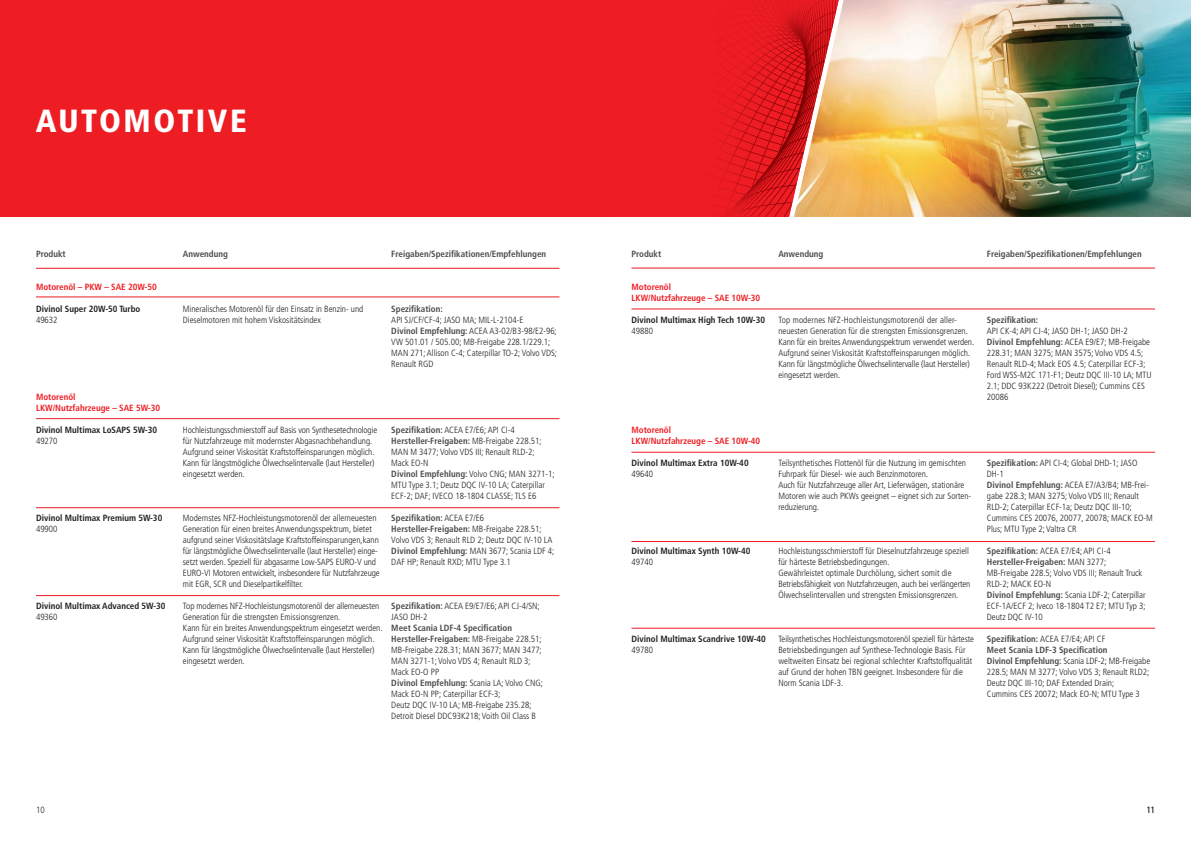
<style>
.page{position:relative;width:1191px;height:842px;background:#fff}
.page>*{position:absolute;margin:0;border:0;box-sizing:border-box;transform-origin:0 0}
.t1{font:900 condensed 32px "Frutiger";letter-spacing:.08em;color:#fff}
.t2{font:300 condensed 9px/11px "Frutiger";color:#231f20}
.t3{font:700 condensed 9px "Frutiger";color:#231f20}
.t4{font:700 condensed 9px "Frutiger";color:#4b4c4d}
.t5{font:700 condensed 9px/11px "Frutiger";color:#ee1d23}
.s1{font-weight:700;color:#4b4c4d}
</style>
<div class="page">
<div style="left:615px;top:0;width:91px;height:217px;background:#ee1d23"></div>
<img style="left:706px;top:0;width:88px;height:217px">
<div style="left:0;top:0;width:615px;height:217px;background:#ee1d23"></div>
<hr style="left:36px;top:268px;width:523px;height:1px;background:#ee1d23">
<hr style="left:36px;top:418px;width:523px;height:1px;background:#ee1d23">
<hr style="left:36px;top:507px;width:523px;height:1px;background:#ee1d23">
<hr style="left:36px;top:595px;width:523px;height:1px;background:#ee1d23">
<hr style="left:631px;top:268px;width:524px;height:1px;background:#ee1d23">
<hr style="left:631px;top:452px;width:524px;height:1px;background:#ee1d23">
<hr style="left:631px;top:628px;width:524px;height:1px;background:#ee1d23">
<hr style="left:631px;top:541px;width:524px;height:1px;background:#ee1d23">
<img style="left:794px;top:0;width:397px;height:217px">
<hr style="left:631px;top:308px;width:524px;height:1px;background:#ee1d23">
<hr style="left:36px;top:296px;width:523px;height:1px;background:#ee1d23">
<h1 class="t1" style="left:36px;top:102px;width:212px">AUTOMOTIVE</h1>
<p class="t4" style="left:36px;top:249px;width:31px">Produkt</p>
<p class="t5" style="left:36px;top:282px;width:122px">Motorenöl – PKW – SAE 20W-50</p>
<p class="t3" style="left:36px;top:304px;width:106px">Divinol Super 20W-50 Turbo</p>
<p class="t2" style="left:36px;top:315px;width:23px">49632</p>
<p class="t5" style="left:36px;top:392px;width:125px">Motorenöl<br>LKW/Nutzfahrzeuge – SAE 5W-30</p>
<p class="t3" style="left:36px;top:425px;width:123px">Divinol Multimax LoSAPS 5W-30</p>
<p class="t2" style="left:36px;top:436px;width:23px">49270</p>
<p class="t3" style="left:36px;top:513px;width:128px">Divinol Multimax Premium 5W-30</p>
<p class="t2" style="left:36px;top:524px;width:23px">49900</p>
<p class="t3" style="left:36px;top:601px;width:131px">Divinol Multimax Advanced 5W-30</p>
<p class="t2" style="left:36px;top:612px;width:23px">49360</p>
<p class="t4" style="left:183px;top:249px;width:47px">Anwendung</p>
<p class="t2" style="left:183px;top:304px;width:182px">Mineralisches Motorenöl für den Einsatz in Benzin- und<br>Dieselmotoren mit hohem Viskositätsindex</p>
<p class="t4" style="left:391px;top:249px;width:156px">Freigaben/Spezifikationen/Empfehlungen</p>
<p class="t4" style="left:391px;top:304px;width:53px">Spezifikation:</p>
<p class="t2" style="left:391px;top:315px;width:167px">API SJ/CF/CF-4; JASO MA; MIL-L-2104-E<br><span class="s1">Divinol Empfehlung:</span> ACEA A3-02/B3-98/E2-96; VW 501.01 / 505.00; MB-Freigabe 228.1/229.1; MAN 271; Allison C-4; Caterpillar TO-2; Volvo VDS; Renault RGD</p>
<p class="t2" style="left:183px;top:425px;width:196px">Hochleistungsschmierstoff auf Basis von Synthesetechnologie für Nutzfahrzeuge mit modernster Abgasnachbehandlung.<br>Aufgrund seiner Viskosität Kraftstoffeinsparungen möglich.<br>Kann für längstmögliche Ölwechselintervalle (laut Hersteller) eingesetzt werden.</p>
<p class="t2" style="left:183px;top:513px;width:198px">Modernstes NFZ-Hochleistungsmotorenöl der allerneuesten Generation für einen breites Anwendungsspektrum, bietet aufgrund seiner Viskositätslage Kraftstoffeinsparungen,kann für längstmögliche Ölwechselintervalle (laut Hersteller) einge&shy;setzt werden. Speziell für abgasarme Low-SAPS EURO-V und EURO-VI Motoren entwickelt, insbesondere für Nutzfahrzeuge mit EGR, SCR und Dieselpartikelfilter.</p>
<p class="t2" style="left:183px;top:601px;width:201px">Top modernes NFZ-Hochleistungsmotorenöl der allerneuesten Generation für die strengsten Emissionsgrenzen.<br>Kann für ein breites Anwendungspektrum eingesetzt werden.<br>Aufgrund seiner Viskosität Kraftstoffeinsparungen möglich.<br>Kann für längstmögliche Ölwechselintervalle (laut Hersteller) eingesetzt werden.</p>
<p class="t2" style="left:391px;top:425px;width:165px"><span class="s1">Spezifikation:</span> ACEA E7/E6; API CI-4<br><span class="s1">Hersteller-Freigaben:</span> MB-Freigabe 228.51; MAN M 3477; Volvo VDS III; Renault RLD-2; Mack EO-N<br><span class="s1">Divinol Empfehlung:</span> Volvo CNG; MAN 3271-1; MTU Type 3.1; Deutz DQC IV-10 LA; Caterpillar ECF-2; DAF; IVECO 18-1804 CLASSE; TLS E6</p>
<p class="t2" style="left:391px;top:513px;width:164px"><span class="s1">Spezifikation:</span> ACEA E7/E6<br><span class="s1">Hersteller-Freigaben:</span> MB-Freigabe 228.51; Volvo VDS 3; Renault RLD 2; Deutz DQC IV-10 LA <span class="s1">Divinol Empfehlung:</span> MAN 3677; Scania LDF 4; DAF HP; Renault RXD; MTU Type 3.1</p>
<p class="t2" style="left:391px;top:601px;width:150px"><span class="s1">Spezifikation:</span> ACEA E9/E7/E6; API CJ-4/SN;<br>JASO DH-2</p>
<p class="t2" style="left:391px;top:623px;width:153px"><span class="s1">Meet Scania LDF-4 Specification Hersteller-Freigaben:</span> MB-Freigabe 228.51; MB-Freigabe 228.31; MAN 3677; MAN 3477; MAN 3271-1; Volvo VDS 4; Renault RLD 3; Mack EO-O PP<br><span class="s1">Divinol Empfehlung:</span> Scania LA; Volvo CNG; Mack EO-N PP; Caterpillar ECF-3;<br>Deutz DQC IV-10 LA; MB-Freigabe 235.28; Detroit Diesel DDC93K218; Voith Oil Class B</p>
<p class="t4" style="left:631px;top:249px;width:31px">Produkt</p>
<p class="t5" style="left:631px;top:282px;width:130px">Motorenöl<br>LKW/Nutzfahrzeuge – SAE 10W-30</p>
<p class="t3" style="left:631px;top:315px;width:135px">Divinol Multimax High Tech 10W-30</p>
<p class="t2" style="left:631px;top:326px;width:23px">49880</p>
<p class="t4" style="left:778px;top:249px;width:47px">Anwendung</p>
<p class="t2" style="left:778px;top:315px;width:197px">Top modernes NFZ-Hochleistungsmotorenöl der aller&shy;neuesten Generation für die strengsten Emissionsgrenzen.<br>Kann für ein breites Anwendungspektrum verwendet werden.<br>Aufgrund seiner Viskosität Kraftstoffeinsparungen möglich.<br>Kann für längstmögliche Ölwechselintervalle (laut Hersteller) eingesetzt werden.</p>
<p class="t5" style="left:631px;top:425px;width:130px">Motorenöl<br>LKW/Nutzfahrzeuge – SAE 10W-40</p>
<p class="t3" style="left:631px;top:458px;width:119px">Divinol Multimax Extra 10W-40</p>
<p class="t2" style="left:631px;top:469px;width:23px">49640</p>
<p class="t3" style="left:631px;top:546px;width:120px">Divinol Multimax Synth 10W-40</p>
<p class="t2" style="left:631px;top:557px;width:23px">49740</p>
<p class="t3" style="left:631px;top:634px;width:136px">Divinol Multimax Scandrive 10W-40</p>
<p class="t2" style="left:631px;top:645px;width:23px">49780</p>
<p class="t2" style="left:778px;top:458px;width:194px">Teilsynthetisches Flottenöl für die Nutzung im gemischten Fuhrpark für Diesel- wie auch Benzinmotoren.<br>Auch für Nutzfahrzeuge aller Art, Lieferwägen, stationäre Motoren wie auch PKWs geeignet – eignet sich zur Sorten&shy;reduzierung.</p>
<p class="t2" style="left:778px;top:546px;width:193px">Hochleistungsschmierstoff für Dieselnutzfahrzeuge speziell für härteste Betriebsbedingungen.<br>Gewährleistet optimale Durchölung, sichert somit die Betriebsfähigkeit von Nutzfahrzeugen, auch bei verlängerten Ölwechselintervallen und strengsten Emissionsgrenzen.</p>
<p class="t2" style="left:778px;top:634px;width:197px">Teilsynthetisches Hochleistungsmotorenöl speziell für härteste Betriebsbedingungen auf Synthese-Technologie Basis. Für weltweiten Einsatz bei regional schlechter Kraftstoffqualität auf Grund der hohen TBN geeignet. Insbesondere für die Norm Scania LDF-3.</p>
<p class="t4" style="left:986px;top:249px;width:156px">Freigaben/Spezifikationen/Empfehlungen</p>
<p class="t4" style="left:986px;top:315px;width:53px">Spezifikation:</p>
<p class="t2" style="left:986px;top:326px;width:166px">API CK-4; API CJ-4; JASO DH-1; JASO DH-2<br><span class="s1">Divinol Empfehlung:</span> ACEA E9/E7; MB-Freigabe 228.31; MAN 3275; MAN 3575; Volvo VDS 4.5; Renault RLD-4; Mack EOS 4.5; Caterpillar ECF-3; Ford WSS-M2C 171-F1; Deutz DQC III-10 LA; MTU 2.1; DDC 93K222 (Detroit Diesel); Cummins CES 20086</p>
<p class="t2" style="left:986px;top:458px;width:167px"><span class="s1">Spezifikation:</span> API CI-4; Global DHD-1; JASO DH-1<br><span class="s1">Divinol Empfehlung:</span> ACEA E7/A3/B4; MB-Frei&shy;gabe 228.3; MAN 3275; Volvo VDS III; Renault RLD-2; Caterpillar ECF-1a; Deutz DQC III-10; Cummins CES 20076, 20077, 20078; MACK EO-M Plus; MTU Type 2; Valtra CR</p>
<p class="t2" style="left:986px;top:546px;width:160px"><span class="s1">Spezifikation:</span> ACEA E7/E4; API CI-4<br><span class="s1">Hersteller-Freigaben:</span> MAN 3277; MB-Freigabe 228.5; Volvo VDS III; Renault Truck RLD-2; MACK EO-N<br><span class="s1">Divinol Empfehlung:</span> Scania LDF-2; Caterpillar ECF-1A/ECF 2; Iveco 18-1804 T2 E7; MTU Typ 3; Deutz DQC IV-10</p>
<p class="t2" style="left:986px;top:634px;width:165px"><span class="s1">Spezifikation:</span> ACEA E7/E4; API CF<br><span class="s1">Meet Scania LDF-3 Specification<br>Divinol Empfehlung:</span> Scania LDF-2; MB-Freigabe 228.5; MAN M 3277; Volvo VDS 3; Renault RLD2; Deutz DQC III-10; DAF Extended Drain;<br>Cummins CES 20072; Mack EO-N; MTU Type 3</p>
<p class="t2" style="left:36px;top:804px;width:10px">10</p>
<p class="t2" style="left:1146px;top:804px;width:10px">11</p>
</div>
